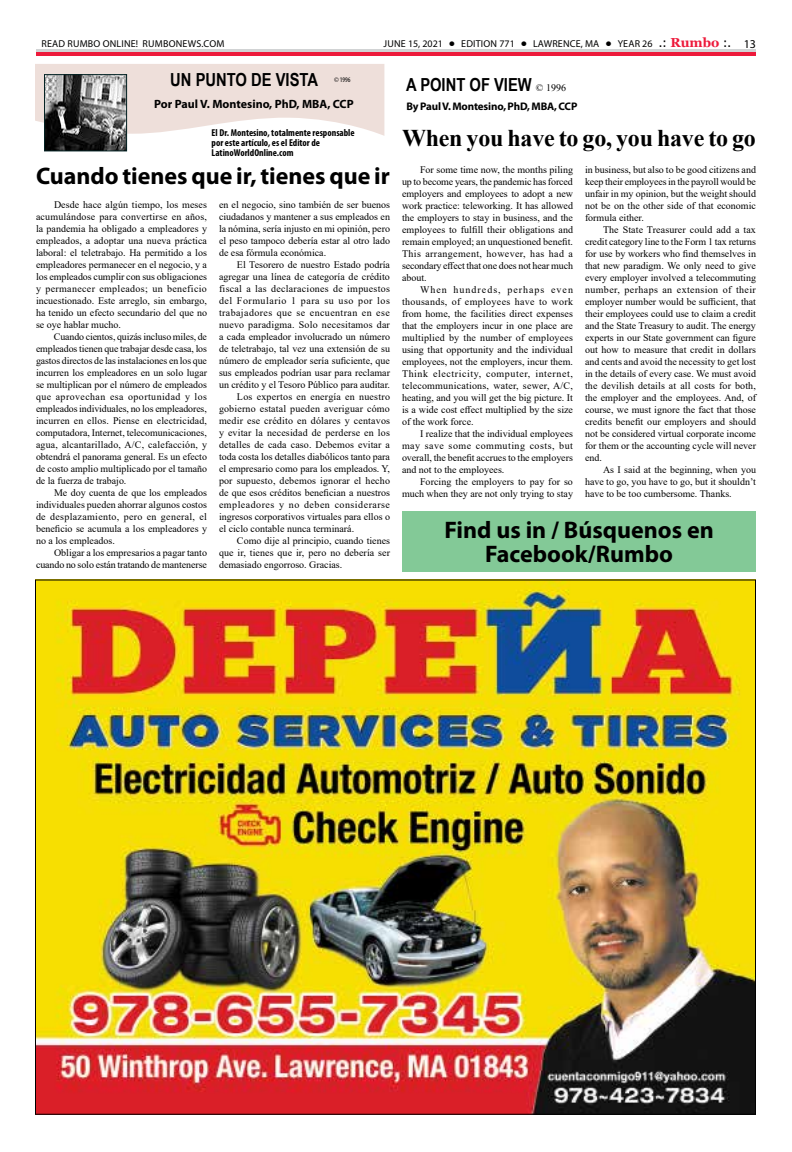
<style>
.page{position:relative;width:792px;height:1152px;background:#fff}
.page>*{position:absolute;margin:0;border:0;box-sizing:border-box;transform-origin:0 0}
.t1{font:700 24px/24px "Myriad Pro";color:#000;text-align:center}
.t2{font:700 24px "Times New Roman";letter-spacing:-.01em;color:#000}
.t3{font:700 18px "Arial Narrow";color:#000}
.t4{font:700 12px "Myriad Pro";color:#000}
.t5{font:700 11px "Myriad Pro";letter-spacing:-.01em;color:#000}
.t6{font:10px/12px "Times New Roman";color:#000;text-align:justify}
.t7{font:700 condensed 10px/10px "Myriad Pro";color:#000}
.t8{font:10px "Myriad Pro";letter-spacing:.02em;color:#000}
.t9{font:10px "Times New Roman";letter-spacing:.05em;color:#000}
.t10{font:10px "Times New Roman";letter-spacing:.03em;color:#000}
.t11{font:10px "Times New Roman";letter-spacing:.02em;color:#000}
.t12{font:10px "Times New Roman";letter-spacing:.04em;color:#000}
.t13{font:10px "Times New Roman";letter-spacing:.025em;color:#000}
.t14{font:condensed 7px "Myriad Pro";color:#000}
.s1{font-family:"Tahoma";font-weight:700;color:#fff}
.s2{font-family:"Tahoma";font-size:12px}
.s3{font-family:"Georgia";font-weight:700;font-size:13px;color:#ed1a3b}
.s4{font-size:12px}
.s5{font-family:"Times New Roman";font-weight:400;font-size:10px}
</style>
<div class="page">
<hr style="left:36px;top:52px;width:720px;height:4px;background:#ed1a3b">
<hr style="left:36px;top:49px;width:720px;height:3px;background:#d1d3d4">
<img style="left:37px;top:582px;width:717px;height:531px">
<svg style="left:35px;top:64px;width:349px;height:72px;background:#f0e3df"></svg>
<img style="left:46px;top:76px;width:79px;height:73px">
<div style="left:44px;top:74px;width:83px;height:77px;border:1px solid #032223"></div>
<div style="left:402px;top:511px;width:354px;height:61px;background:#83c997"></div>
<p class="t8" style="left:41px;top:37px;width:185px">READ RUMBO ONLINE! RUMBONEWS.COM</p>
<p class="t8" style="left:384px;top:37px;width:374px">JUNE 15, 2021 <span class="s1">•</span> EDITION 771 <span class="s1">•</span> LAWRENCE, MA <span class="s1">•</span> YEAR 26 <span class="s2">.:</span> <span class="s3">Rumbo</span> <span class="s2">:.</span> <span class="s4">13</span></p>
<h2 class="t3" style="left:170px;top:66px;width:149px">UN PUNTO DE VISTA</h2>
<p class="t14" style="left:334px;top:75px;width:18px">© 1996</p>
<p class="t4" style="left:154px;top:96px;width:201px">Por Paul V. Montesino, PhD, MBA, CCP</p>
<p class="t7" style="left:106px;top:94px;width:270px;text-align:right">POR/BY PAUL V. MONTESINO, PhD, MBA | MUNDOLATINOONLINE@COMCAST.NET<br>LATINOWORLDONLINE@COMCAST.NET</p>
<p class="t7" style="left:212px;top:128px;width:145px">El Dr. Montesino, totalmente responsable por este artículo, es el Editor de<br>LatinoWorldOnline.com</p>
<h1 class="t1" style="left:36px;top:163px;width:355px">Cuando tienes que ir, tienes que ir</h1>
<p class="t6" style="left:36px;top:199px;width:173px;text-indent:18px">Desde hace algún tiempo, los meses acumulándose para convertirse en años, la pandemia ha obligado a empleadores y empleados, a adoptar una nueva práctica laboral: el teletrabajo. Ha permitido a los empleadores permanecer en el negocio, y a los empleados cumplir con sus obligaciones y permanecer empleados; un beneficio incuestionado. Este arreglo, sin embargo, ha tenido un efecto secundario del que no se oye hablar mucho.</p>
<p class="t6" style="left:36px;top:331px;width:173px;text-indent:18px">Cuando cientos, quizás incluso miles, de empleados tienen que trabajar desde casa, los gastos directos de las instalaciones en los que incurren los empleadores en un solo lugar se multiplican por el número de empleados que aprovechan esa oportunidad y los empleados individuales, no los empleadores, incurren en ellos. Piense en electricidad, computadora, Internet, telecomunicaciones, agua, alcantarillado, A/C, calefacción, y obtendrá el panorama general. Es un efecto de costo amplio multiplicado por el tamaño de la fuerza de trabajo.</p>
<p class="t6" style="left:36px;top:487px;width:173px;text-indent:18px">Me doy cuenta de que los empleados individuales pueden ahorrar algunos costos de desplazamiento, pero en general, el beneficio se acumula a los empleadores y no a los empleados.</p>
<p class="t6" style="left:36px;top:547px;width:173px;text-align:right">Obligar a los empresarios a pagar tanto cuando no solo están tratando de mantenerse</p>
<p class="t6" style="left:219px;top:199px;width:173px">en el negocio, sino también de ser buenos ciudadanos y mantener a sus empleados en la nómina, sería injusto en mi opinión, pero el peso tampoco debería estar al otro lado de esa fórmula económica.</p>
<p class="t6" style="left:237px;top:259px;width:155px">El Tesorero de nuestro Estado podría</p>
<p class="t6" style="left:219px;top:271px;width:172px">agregar una línea de categoría de crédito</p>
<p class="t10" style="left:219px;top:282px;width:173px">fiscal a las declaraciones de impuestos</p>
<p class="t9" style="left:219px;top:294px;width:172px">del Formulario 1 para su uso por los</p>
<p class="t12" style="left:219px;top:306px;width:172px">trabajadores que se encuentran en ese</p>
<p class="t11" style="left:219px;top:318px;width:172px">nuevo paradigma. Solo necesitamos dar</p>
<p class="t6" style="left:219px;top:331px;width:173px">a cada empleador involucrado un número</p>
<p class="t6" style="left:219px;top:343px;width:173px">de teletrabajo, tal vez una extensión de su</p>
<p class="t6" style="left:219px;top:355px;width:173px">número de empleador sería suficiente, que</p>
<p class="t6" style="left:219px;top:367px;width:173px">sus empleados podrían usar para reclamar</p>
<p class="t6" style="left:219px;top:379px;width:173px">un crédito y el Tesoro Público para auditar.</p>
<p class="t13" style="left:237px;top:390px;width:155px">Los expertos en energía en nuestro</p>
<p class="t6" style="left:219px;top:403px;width:172px">gobierno estatal pueden averiguar cómo</p>
<p class="t6" style="left:219px;top:415px;width:173px">medir ese crédito en dólares y centavos</p>
<p class="t6" style="left:219px;top:427px;width:172px">y evitar la necesidad de perderse en los</p>
<p class="t6" style="left:219px;top:439px;width:172px">detalles de cada caso. Debemos evitar a</p>
<p class="t6" style="left:219px;top:451px;width:173px">toda costa los detalles diabólicos tanto para</p>
<p class="t6" style="left:219px;top:463px;width:173px">el empresario como para los empleados. Y,</p>
<p class="t6" style="left:219px;top:475px;width:173px">por supuesto, debemos ignorar el hecho</p>
<p class="t6" style="left:219px;top:487px;width:173px">de que esos créditos benefician a nuestros</p>
<p class="t9" style="left:219px;top:498px;width:173px">empleadores y no deben considerarse</p>
<p class="t6" style="left:219px;top:511px;width:173px">ingresos corporativos virtuales para ellos o</p>
<p class="t6" style="left:219px;top:523px;width:137px">el ciclo contable nunca terminará.</p>
<p class="t6" style="left:237px;top:535px;width:155px">Como dije al principio, cuando tienes</p>
<p class="t6" style="left:219px;top:547px;width:173px">que ir, tienes que ir, pero no debería ser</p>
<p class="t6" style="left:219px;top:559px;width:125px">demasiado engorroso. Gracias.</p>
<h2 class="t3" style="left:406px;top:71px;width:161px">A POINT OF VIEW <span class="s5">© 1996</span></h2>
<p class="t5" style="left:406px;top:99px;width:173px">By Paul V. Montesino, PhD, MBA, CCP</p>
<h1 class="t2" style="left:402px;top:121px;width:355px">When you have to go, you have to go</h1>
<p class="t6" style="left:585px;top:163px;width:173px">in business, but also to be good citizens and keep their employees in the payroll would be unfair in my opinion, but the weight should not be on the other side of that economic formula either.</p>
<p class="t6" style="left:585px;top:223px;width:173px;text-indent:18px">The State Treasurer could add a tax credit category line to the Form 1 tax returns for use by workers who find themselves in that new paradigm. We only need to give every employer involved a telecommuting number, perhaps an extension of their employer number would be sufficient, that their employees could use to claim a credit and the State Treasury to audit. The energy experts in our State government can figure out how to measure that credit in dollars and cents and avoid the necessity to get lost in the details of every case. We must avoid the devilish details at all costs for both, the employer and the employees. And, of course, we must ignore the fact that those credits benefit our employers and should not be considered virtual corporate income for them or the accounting cycle will never end.</p>
<p class="t6" style="left:585px;top:463px;width:173px;text-indent:18px">As I said at the beginning, when you have to go, you have to go, but it shouldn’t have to be too cumbersome. Thanks.</p>
<h1 class="t1" style="left:444px;top:517px;width:271px">Find us in / Búsquenos en<br>Facebook/Rumbo</h1>
<p class="t6" style="left:402px;top:163px;width:173px;text-indent:18px">For some time now, the months piling up to become years, the pandemic has forced employers and employees to adopt a new work practice: teleworking. It has allowed the employers to stay in business, and the employees to fulfill their obligations and remain employed; an unquestioned benefit.<br>This arrangement, however, has had a secondary effect that one does not hear much about.</p>
<p class="t6" style="left:402px;top:283px;width:173px;text-indent:18px">When hundreds, perhaps even thousands, of employees have to work from home, the facilities direct expenses that the employers incur in one place are multiplied by the number of employees using that opportunity and the individual employees, not the employers, incur them.<br>Think electricity, computer, internet, telecommunications, water, sewer, A/C, heating, and you will get the big picture. It is a wide cost effect multiplied by the size of the work force.</p>
<p class="t6" style="left:402px;top:427px;width:173px;text-indent:18px">I realize that the individual employees may save some commuting costs, but overall, the benefit accrues to the employers and not to the employees.</p>
<p class="t6" style="left:402px;top:475px;width:173px;text-align:right">Forcing the employers to pay for so much when they are not only trying to stay</p>
</div>
